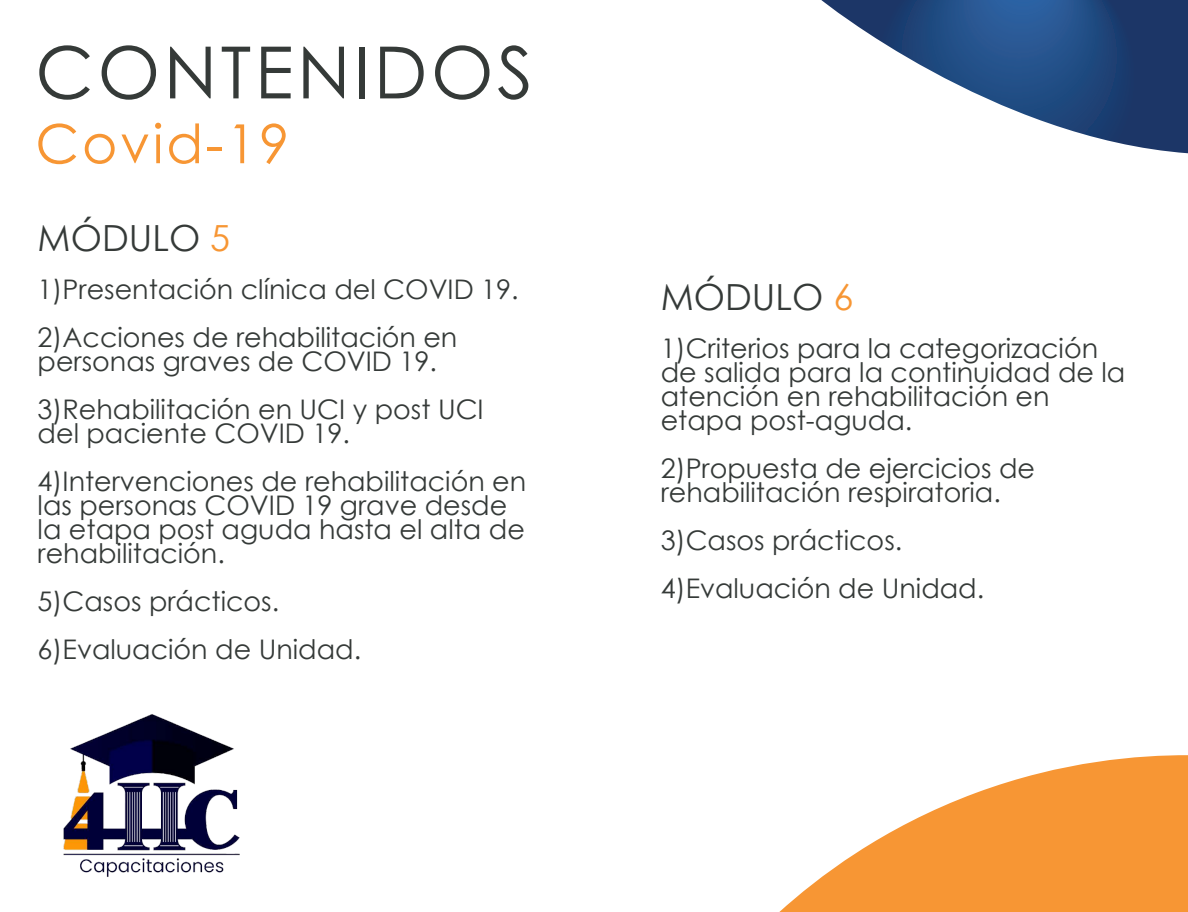
<style>
.page{position:relative;width:1188px;height:912px;background:#fff}
.page>*{position:absolute;margin:0;border:0;box-sizing:border-box;transform-origin:0 0}
.t1{font:72px "Century Gothic";letter-spacing:.05em;color:#353a38}
.t2{font:54px "Century Gothic";letter-spacing:.05em;color:#f79634}
.t3{font:36px "Century Gothic";color:#353a38}
.t4{font:27px/24px "Century Gothic";color:#353a38}
.s1{color:#f79634}
</style>
<div class="page">
<svg style="left:821px;top:0;width:367px;height:153px"></svg>
<svg style="left:779px;top:755px;width:409px;height:157px;fill:#f79634"></svg>
<img style="left:63px;top:714px;width:177px;height:163px">
<h1 class="t1" style="left:35px;top:22px;width:499px">CONTENIDOS</h1>
<h2 class="t2" style="left:35px;top:106px;width:255px">Covid-19</h2>
<h3 class="t3" style="left:38px;top:212px;width:194px">MÓDULO <span class="s1">5</span></h3>
<p class="t4" style="left:38px;top:264px;width:483px;line-height:48px">1)Presentación clínica del COVID 19.<br>2)Acciones de rehabilitación en</p>
<p class="t4" style="left:38px;top:336px;width:448px;line-height:48px">personas graves de COVID 19.<br>3)Rehabilitación en UCI y post UCI</p>
<p class="t4" style="left:38px;top:408px;width:490px;line-height:48px">del paciente COVID 19.<br>4)Intervenciones de rehabilitación en</p>
<p class="t4" style="left:38px;top:492px;width:489px">las personas COVID 19 grave desde la etapa post aguda hasta el alta de rehabilitación.</p>
<p class="t4" style="left:38px;top:576px;width:325px;line-height:48px">5)Casos prácticos.<br>6)Evaluación de Unidad.</p>
<h3 class="t3" style="left:661px;top:272px;width:194px">MÓDULO <span class="s1">6</span></h3>
<p class="t4" style="left:661px;top:336px;width:466px">1)Criterios para la categorización de salida para la continuidad de la atención en rehabilitación en etapa post-aguda.</p>
<p class="t4" style="left:661px;top:456px;width:376px">2)Propuesta de ejercicios de rehabilitación respiratoria.</p>
<p class="t4" style="left:661px;top:516px;width:325px;line-height:48px">3)Casos prácticos.<br>4)Evaluación de Unidad.</p>
</div>
